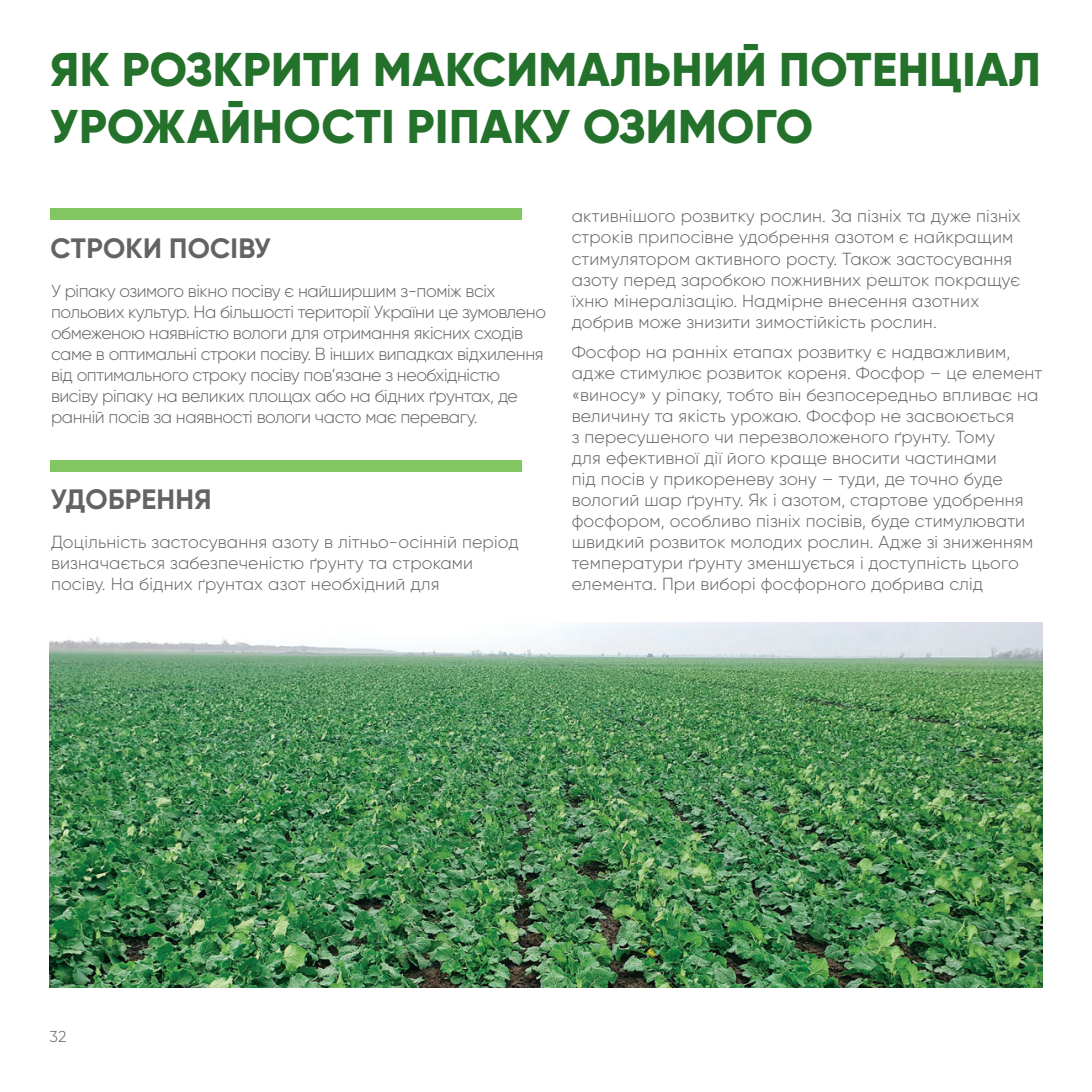
<style>
.page{position:relative;width:1092px;height:1092px;background:#fff}
.page>*{position:absolute;margin:0;border:0;box-sizing:border-box;transform-origin:0 0}
.t1{font:800 47.25px/56.7px "Gilroy";letter-spacing:.01em;color:#23712a}
.t2{font:700 28px "Gilroy";letter-spacing:.01em;color:#636366}
.t3{font:300 17.5px/21px "Gilroy";letter-spacing:.01em;color:#636366}
.t4{font:300 17.5px/21px "Gilroy";letter-spacing:-.025em;color:#636366}
.t5{font:300 15.75px "Gilroy";color:#636366}
</style>
<div class="page">
<div style="left:50px;top:208px;width:471px;height:12px;background:#82c661"></div>
<div style="left:50px;top:460px;width:471px;height:12px;background:#82c661"></div>
<img style="left:50px;top:622px;width:992px;height:365px">
<p class="t1" style="left:50px;top:41px;width:992px">ЯК РОЗКРИТИ МАКСИМАЛЬНИЙ ПОТЕНЦІАЛ<br>УРОЖАЙНОСТІ РІПАКУ ОЗИМОГО</p>
<p class="t2" style="left:51px;top:230px;width:222px">СТРОКИ ПОСІВУ</p>
<p class="t4" style="left:51px;top:280px;width:496px">У ріпаку озимого вікно посіву є найширшим з-поміж всіх польових культур. На більшості території України це зумовлено обмеженою наявністю вологи для отримання якісних сходів саме в оптимальні строки посіву. В інших випадках відхилення від оптимального строку посіву пов’язане з необхідністю висіву ріпаку на великих площах або на бідних ґрунтах, де ранній посів за наявності вологи часто має перевагу.</p>
<p class="t2" style="left:51px;top:482px;width:163px">УДОБРЕННЯ</p>
<p class="t3" style="left:51px;top:531px;width:469px">Доцільність застосування азоту в літньо-осінній період визначається забезпеченістю ґрунту та строками посіву. На бідних ґрунтах азот необхідний для</p>
<p class="t3" style="left:571px;top:206px;width:450px">активнішого розвитку рослин. За пізніх та дуже пізніх строків припосівне удобрення азотом є найкращим стимулятором активного росту. Також застосування азоту перед заробкою пожнивних решток покращує їхню мінералізацію. Надмірне внесення азотних добрив може знизити зимостійкість рослин.</p>
<p class="t3" style="left:571px;top:341px;width:472px">Фосфор на ранніх етапах розвитку є надважливим, адже стимулює розвиток кореня. Фосфор – це елемент «виносу» у ріпаку, тобто він безпосередньо впливає на величину та якість урожаю. Фосфор не засвоюється<br>з пересушеного чи перезволоженого ґрунту. Тому<br>для ефективної дії його краще вносити частинами<br>під посів у прикореневу зону – туди, де точно буде вологий шар ґрунту. Як і азотом, стартове удобрення фосфором, особливо пізніх посівів, буде стимулювати швидкий розвиток молодих рослин. Адже зі зниженням температури ґрунту зменшується і доступність цього елемента. При виборі фосфорного добрива слід</p>
<p class="t5" style="left:50px;top:1027px;width:18px">32</p>
</div>
